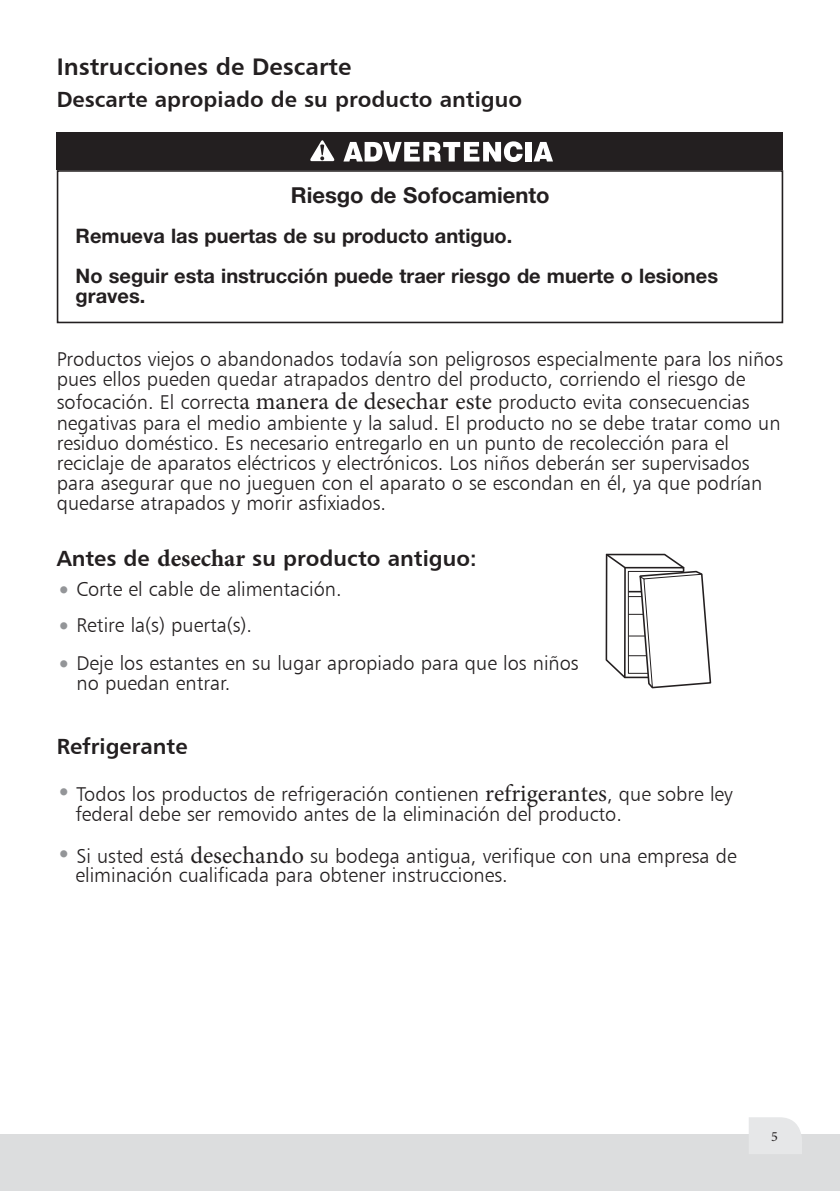
<style>
.page{position:relative;width:840px;height:1191px;background:#fff}
.page>*{position:absolute;margin:0;border:0;box-sizing:border-box;transform-origin:0 0}
.t1{font:24px "Humanist 777 BT Bold B";color:#231f20}
.t2{font:22px "Humanist 777 BT Bold B";color:#231f20}
.t3{font:700 22px "Helvetica Neue";color:#231f20}
.t4{font:20px/20.2px "Humanist 777 BT Light B";color:#231f20}
.t5{font:700 20px/40px "Helvetica Neue";color:#231f20}
.t6{font:14px "Minion Pro";color:#231f20}
.s1{font-family:"Minion Pro";font-size:24px}
.s2{font-family:"Minion Pro";font-weight:700;font-size:24px}
.s3{font-size:24px;color:#939598}
</style>
<div class="page">
<div style="left:57px;top:170px;width:725px;height:153px;border:2px solid #231f20"></div>
<svg style="left:605px;top:553px;width:106px;height:136px"></svg>
<div style="left:57px;top:132px;width:725px;height:38px;background:#231f20"></div>
<svg style="left:343px;top:141px;width:179px;height:21px"></svg>
<div style="left:525px;top:142px;width:6px;height:19px;background:#fff"></div>
<svg style="left:533px;top:142px;width:19px;height:19px"></svg>
<svg style="left:310px;top:140px;width:25px;height:21px"></svg>
<div style="left:0;top:1134px;width:839px;height:56px;background:#dcddde"></div>
<svg style="left:749px;top:1117px;width:52px;height:17px"></svg>
<p class="t1" style="left:57px;top:51px;width:296px">Instrucciones de Descarte</p>
<p class="t2" style="left:57px;top:85px;width:466px">Descarte apropiado de su producto antiguo</p>
<p class="t3" style="left:290px;top:187px;width:260px">Riesgo de Sofocamiento</p>
<p class="t5" style="left:76px;top:218px;width:643px">Remueva las puertas de su producto antiguo.<br>No seguir esta instrucción puede traer riesgo de muerte o lesiones</p>
<p class="t5" style="left:76px;top:278px;width:71px">graves.</p>
<p class="t4" style="left:57px;top:349px;width:727px">Productos viejos o abandonados todavía son peligrosos especialmente para los niños pues ellos pueden quedar atrapados dentro del producto, corriendo el riesgo de</p>
<p class="t4" style="left:57px;top:392px;width:725px">sofocación. El correct<span class="s1">a manera de desechar este</span> producto evita consecuencias negativas para el medio ambiente y la salud. El producto no se debe tratar como un residuo doméstico. Es necesario entregarlo en un punto de recolección para el reciclaje de aparatos eléctricos y electrónicos. Los niños deberán ser supervisados para asegurar que no jueguen con el aparato o se escondan en él, ya que podrían quedarse atrapados y morir asfixiados.</p>
<p class="t2" style="left:57px;top:544px;width:421px">Antes de <span class="s2">desechar</span> su producto antiguo:</p>
<p class="t4" style="left:57px;top:579px;width:286px"><span class="s3">•</span> Corte el cable de alimentación.</p>
<p class="t4" style="left:57px;top:615px;width:197px"><span class="s3">•</span> Retire la(s) puerta(s).</p>
<p class="t4" style="left:77px;top:653px;width:503px;text-indent:-20px"><span class="s3">•</span> Deje los estantes en su lugar apropiado para que los niños no puedan entrar.</p>
<p class="t2" style="left:57px;top:733px;width:132px">Refrigerante</p>
<p class="t4" style="left:75px;top:783px;width:658px;text-indent:-19px"><span class="s3">•</span> Todos los productos de refrigeración contienen <span class="s1">refrigerantes</span>, que sobre ley federal debe ser removido antes de la eliminación del producto.</p>
<p class="t4" style="left:75px;top:846px;width:662px;line-height:18.8px;text-indent:-19px"><span class="s3">•</span> Si usted está <span class="s1">desechando</span> su bodega antigua, verifique con una empresa de eliminación cualificada para obtener instrucciones.</p>
<p class="t6" style="left:770px;top:1126px;width:8px">5</p>
</div>
